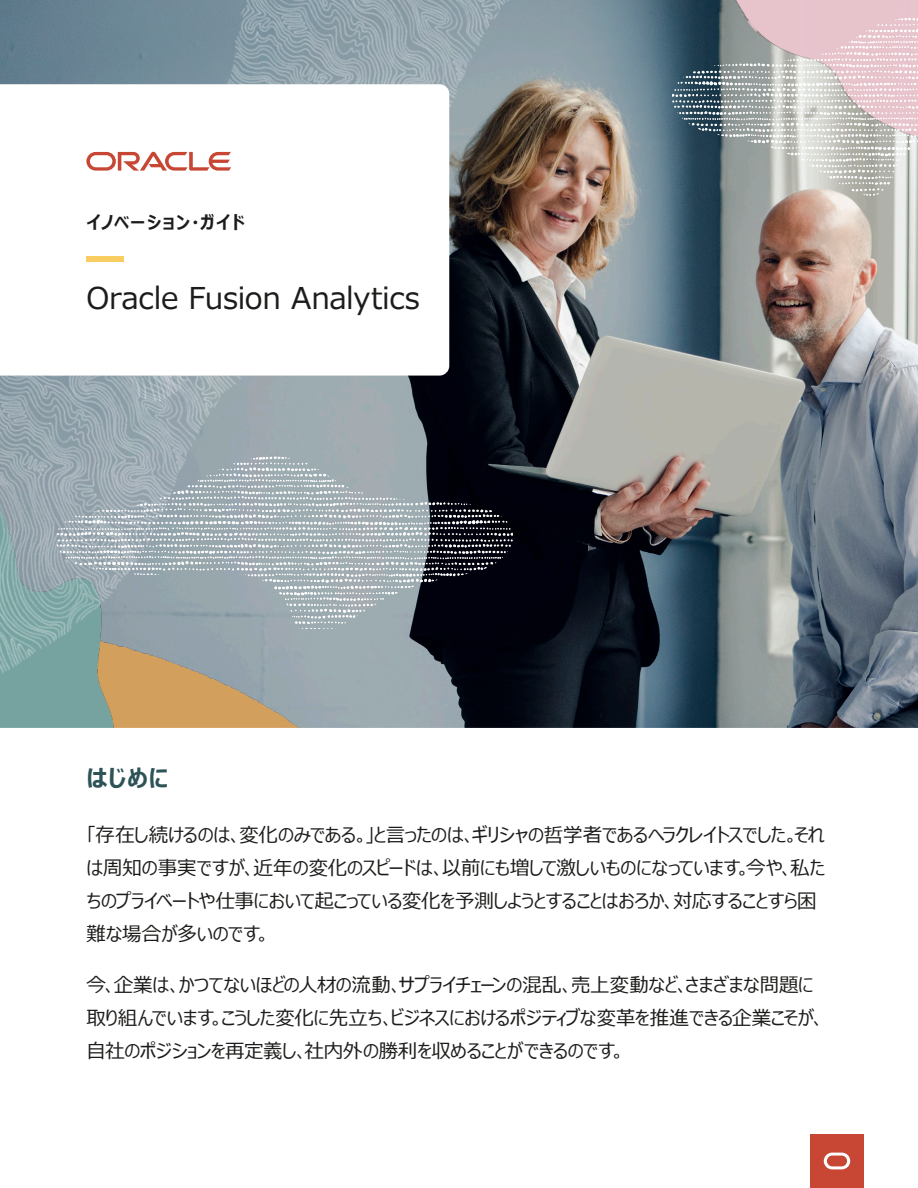
<style>
.page{position:relative;width:918px;height:1188px;background:#fff}
.page>*{position:absolute;margin:0;border:0;box-sizing:border-box;transform-origin:0 0}
.Subhead_1{font:30px "Meiryo UI";letter-spacing:-.01em;color:#1d1c1a}
.Subhead_1-2{font:700 24px "Meiryo UI";color:#2d5357}
.Subhead_1-3{font:19.5px/33px "Meiryo UI";letter-spacing:-.015em;color:#1d1c1a}
.Subhead_1-4{font:700 18px "Meiryo UI";letter-spacing:.065em;color:#1d1c1a}
</style>
<div class="page">
<img style="left:474px;top:231px;width:444px;height:497px">
<img style="left:474px;top:438px;width:45px;height:191px">
<img style="left:0;top:0;width:753px;height:410px">
<img style="left:666px;top:205px;width:252px;height:26px">
<img style="left:666px;top:9px;width:252px;height:196px">
<img style="left:0;top:140px;width:474px;height:588px">
<div style="left:810px;top:1134px;width:54px;height:54px;background:#c74634"></div>
<svg style="left:824px;top:1153px;width:26px;height:16px"></svg>
<svg style="left:0;top:84px;width:449px;height:292px"></svg>
<svg style="left:86px;top:152px;width:145px;height:19px"></svg>
<div style="left:86px;top:256px;width:38px;height:6px;background:#f9cd61"></div>
<p class="Subhead_1-4" style="left:86px;top:210px;width:160px">イノベーション・ガイド</p>
<p class="Subhead_1" style="left:86px;top:277px;width:335px">Oracle Fusion Analytics</p>
<p class="Subhead_1-2" style="left:86px;top:761px;width:84px">はじめに</p>
<p class="Subhead_1-3" style="left:86px;top:820px;width:740px">「存在し続けるのは、変化のみである。」と言ったのは、ギリシャの哲学者であるヘラクレイトスでした。それは周知の事実ですが、近年の変化のスピードは、以前にも増して激しいものになっています。今や、私たちのプライベートや仕事において起こっている変化を予測しようとすることはおろか、対応することすら困難な場合が多いのです。</p>
<p class="Subhead_1-3" style="left:86px;top:970px;width:741px">今、企業は、かつてないほどの人材の流動、サプライチェーンの混乱、売上変動など、さまざまな問題に取り組んでいます。こうした変化に先立ち、ビジネスにおけるポジティブな変革を推進できる企業こそが、自社のポジションを再定義し、社内外の勝利を収めることができるのです。</p>
</div>
